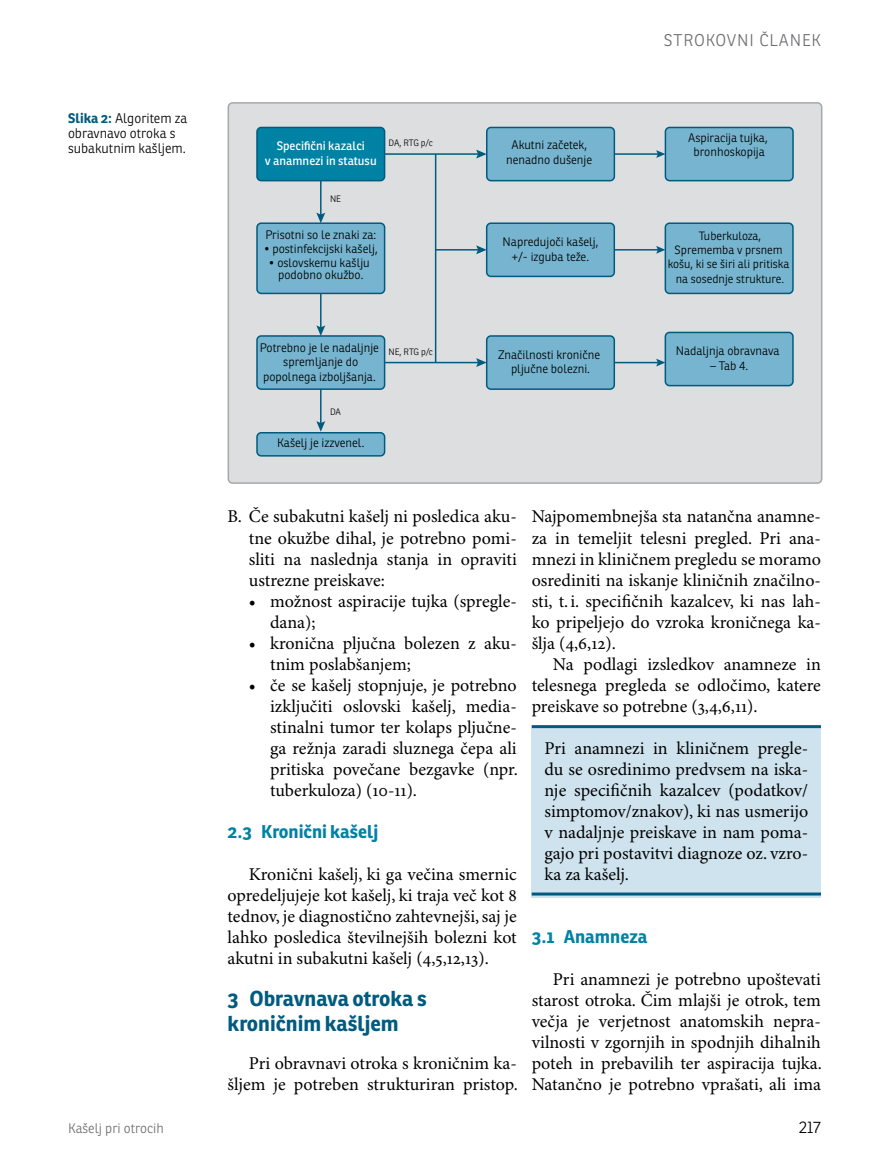
<style>
.page{position:relative;width:872px;height:1166px;background:#fff}
.page>*{position:absolute;margin:0;border:0;box-sizing:border-box;transform-origin:0 0}
.t1{font:700 21px/25.5px "Ronnia";color:#005b7f}
.t2{font:18px/21px "Minion Pro";color:#000;text-align:justify}
.t3{font:700 18px "Ronnia";color:#0082a5}
.t4{font:300 16.5px "Ronnia";letter-spacing:.05em;color:#6d6e71}
.t5{font:300 16.5px "Ronnia";color:#000}
.t6{font:300 13.5px/15px "Ronnia";color:#000}
.t7{font:300 13.5px "Ronnia";color:#6d6e71}
.t8{font:300 12px/14.4px "Ronnia";color:#000;text-align:center}
.t9{font:12px/14.4px "Ronnia";color:#fff;text-align:center}
.t10{font:300 11.7px/14.1px "Ronnia";color:#000;text-align:center}
.t11{font:300 9px "Ronnia";letter-spacing:-.015em;color:#000}
.s1{font-weight:700;color:#005b7f}
</style>
<div class="page">
<div style="left:531px;top:727px;width:290px;height:170px;background:#cfe3ee"></div>
<hr style="left:531px;top:725px;width:290px;height:3px;background:#005b7f">
<hr style="left:531px;top:892px;width:290px;height:3px;background:#005b7f">
<div style="left:228px;top:103px;width:593px;height:380px;background:#dddedf;border-radius:4px"></div>
<div style="left:227px;top:102px;width:595px;height:381px;border:2px solid #6d6e71;border-radius:4px"></div>
<div style="left:487px;top:127px;width:127px;height:54px;background:#76b4cf;border-radius:4px"></div>
<div style="left:486px;top:127px;width:129px;height:54px;border:2px solid #005b7f;border-radius:4px"></div>
<div style="left:665px;top:127px;width:128px;height:54px;background:#76b4cf;border-radius:4px"></div>
<div style="left:664px;top:127px;width:129px;height:54px;border:2px solid #005b7f;border-radius:4px"></div>
<div style="left:257px;top:127px;width:127px;height:54px;background:#0082a5;border-radius:4px"></div>
<div style="left:256px;top:127px;width:129px;height:54px;border:2px solid #005b7f;border-radius:4px"></div>
<div style="left:665px;top:332px;width:128px;height:53px;background:#76b4cf;border-radius:4px"></div>
<div style="left:664px;top:331px;width:129px;height:55px;border:2px solid #005b7f;border-radius:4px"></div>
<hr style="left:384px;top:153px;width:95px;height:2px;background:#005b7f">
<svg style="left:476px;top:149px;width:11px;height:9px"></svg>
<hr style="left:435px;top:249px;width:44px;height:1px;background:#005b7f">
<svg style="left:476px;top:245px;width:10px;height:9px"></svg>
<hr style="left:384px;top:362px;width:95px;height:1px;background:#005b7f">
<svg style="left:476px;top:358px;width:10px;height:9px"></svg>
<div style="left:487px;top:223px;width:127px;height:53px;background:#76b4cf;border-radius:4px"></div>
<div style="left:486px;top:222px;width:129px;height:55px;border:2px solid #005b7f;border-radius:4px"></div>
<div style="left:257px;top:223px;width:127px;height:70px;background:#76b4cf;border-radius:4px"></div>
<div style="left:256px;top:222px;width:129px;height:72px;border:2px solid #005b7f;border-radius:4px"></div>
<div style="left:665px;top:223px;width:128px;height:70px;background:#76b4cf;border-radius:4px"></div>
<div style="left:664px;top:222px;width:129px;height:72px;border:2px solid #005b7f;border-radius:4px"></div>
<div style="left:257px;top:336px;width:127px;height:53px;background:#76b4cf;border-radius:4px"></div>
<div style="left:256px;top:335px;width:129px;height:55px;border:2px solid #005b7f;border-radius:4px"></div>
<div style="left:487px;top:336px;width:127px;height:53px;background:#76b4cf;border-radius:4px"></div>
<div style="left:486px;top:335px;width:129px;height:55px;border:2px solid #005b7f;border-radius:4px"></div>
<div style="left:257px;top:432px;width:127px;height:23px;background:#76b4cf;border-radius:4px"></div>
<div style="left:256px;top:432px;width:129px;height:24px;border:2px solid #005b7f;border-radius:4px"></div>
<hr style="left:320px;top:181px;width:1px;height:35px;background:#005b7f">
<svg style="left:316px;top:213px;width:9px;height:10px"></svg>
<hr style="left:320px;top:293px;width:1px;height:36px;background:#005b7f">
<svg style="left:316px;top:325px;width:9px;height:11px"></svg>
<hr style="left:320px;top:389px;width:1px;height:35px;background:#005b7f">
<svg style="left:316px;top:421px;width:9px;height:10px"></svg>
<hr style="left:435px;top:154px;width:1px;height:208px;background:#005b7f">
<hr style="left:614px;top:153px;width:45px;height:2px;background:#005b7f">
<svg style="left:656px;top:150px;width:9px;height:8px"></svg>
<hr style="left:614px;top:249px;width:45px;height:1px;background:#005b7f">
<svg style="left:656px;top:246px;width:9px;height:7px"></svg>
<hr style="left:614px;top:362px;width:45px;height:1px;background:#005b7f">
<svg style="left:656px;top:358px;width:9px;height:8px"></svg>
<p class="t6" style="left:68px;top:111px;width:121px"><span class="s1">Slika 2:</span> Algoritem za obravnavo otroka s subakutnim kašljem.</p>
<p class="t9" style="left:265px;top:139px;width:113px">Specifični kazalci<br>v anamnezi in statusu</p>
<p class="t11" style="left:388px;top:137px;width:46px">DA, RTG p/c</p>
<p class="t11" style="left:330px;top:193px;width:13px">NE</p>
<p class="t8" style="left:265px;top:227px;width:112px">Prisotni so le znaki za:</p>
<p class="t8" style="left:264px;top:241px;width:115px">• postinfekcijski kašelj,</p>
<p class="t8" style="left:269px;top:257px;width:102px;line-height:12px">• oslovskemu kašlju podobno okužbo.</p>
<p class="t4" style="left:664px;top:30px;width:159px">Strokovni članek</p>
<p class="t8" style="left:506px;top:138px;width:87px">Akutni začetek, nenadno dušenje</p>
<p class="t8" style="left:688px;top:130px;width:81px">Aspiracija tujka, bronhoskopija</p>
<p class="t8" style="left:502px;top:235px;width:97px">Napredujoči kašelj, +/- izguba teže.</p>
<p class="t10" style="left:668px;top:229px;width:123px">Tuberkuloza,<br>Sprememba v prsnem košu, ki se širi ali pritiska na sosednje strukture.</p>
<p class="t8" style="left:260px;top:340px;width:121px">Potrebno je le nadaljnje spremljanje do popolnega izboljšanja.</p>
<p class="t8" style="left:676px;top:344px;width:105px">Nadaljnja obravnava</p>
<p class="t11" style="left:388px;top:346px;width:46px">NE, RTG p/c</p>
<p class="t8" style="left:498px;top:347px;width:104px">Značilnosti kronične pljučne bolezni.</p>
<p class="t8" style="left:710px;top:358px;width:40px">– Tab 4.</p>
<p class="t11" style="left:330px;top:406px;width:12px">DA</p>
<p class="t8" style="left:277px;top:435px;width:89px">Kašelj je izzvenel.</p>
<p class="t2" style="left:249px;top:507px;width:269px;text-indent:-21px">B. Če subakutni kašelj ni posledica aku&shy;tne okužbe dihal, je potrebno pomi&shy;sliti na naslednja stanja in opraviti ustrezne preiskave:</p>
<p class="t2" style="left:270px;top:591px;width:248px;text-indent:-21px">• možnost aspiracije tujka (spregle&shy;dana);</p>
<p class="t2" style="left:270px;top:633px;width:248px;text-indent:-21px">• kronična pljučna bolezen z aku&shy;tnim poslabšanjem;</p>
<p class="t2" style="left:270px;top:675px;width:249px;text-indent:-21px">• če se kašelj stopnjuje, je potrebno izključiti oslovski kašelj, media&shy;stinalni tumor ter kolaps pljučne&shy;ga režnja zaradi sluznega čepa ali pritiska povečane bezgavke (npr. tuberkuloza) (10-11).</p>
<p class="t3" style="left:227px;top:819px;width:152px">2.3 Kronični kašelj</p>
<p class="t2" style="left:227px;top:864px;width:291px;text-indent:21px">Kronični kašelj, ki ga večina smernic opredeljujeje kot kašelj, ki traja več kot 8 tednov, je diagnostično zahtevnejši, saj je lahko posledica številnejših bolezni kot akutni in subakutni kašelj (4,5,12,13).</p>
<p class="t1" style="left:227px;top:985px;width:201px">3 Obravnava otroka s kroničnim kašljem</p>
<p class="t2" style="left:227px;top:1053px;width:292px;text-align:right">Pri obravnavi otroka s kroničnim ka&shy;šljem je potreben strukturiran pristop.</p>
<p class="t2" style="left:531px;top:507px;width:291px">Najpomembnejša sta natančna anamne&shy;za in temeljit telesni pregled. Pri ana&shy;mnezi in kliničnem pregledu se moramo osrediniti na iskanje kliničnih značilno&shy;sti, t.i. specifičnih kazalcev, ki nas lah&shy;ko pripeljejo do vzroka kroničnega ka&shy;šlja (4,6,12).</p>
<p class="t2" style="left:531px;top:654px;width:291px;text-indent:21px">Na podlagi izsledkov anamneze in telesnega pregleda se odločimo, katere preiskave so potrebne (3,4,6,11).</p>
<p class="t2" style="left:544px;top:738px;width:265px">Pri anamnezi in kliničnem pregle&shy;du se osredinimo predvsem na iska&shy;nje specifičnih kazalcev (podatkov/ simptomov/znakov), ki nas usmerijo v nadaljnje preiskave in nam poma&shy;gajo pri postavitvi diagnoze oz. vzro&shy;ka za kašelj.</p>
<p class="t3" style="left:531px;top:924px;width:117px">3.1 Anamneza</p>
<p class="t2" style="left:531px;top:969px;width:292px;text-indent:21px">Pri anamnezi je potrebno upoštevati starost otroka. Čim mlajši je otrok, tem večja je verjetnost anatomskih nepra&shy;vilnosti v zgornjih in spodnjih dihalnih poteh in prebavilih ter aspiracija tujka.<br>Natančno je potrebno vprašati, ali ima</p>
<p class="t7" style="left:68px;top:1119px;width:97px">Kašelj pri otrocih</p>
<p class="t5" style="left:798px;top:1116px;width:24px">217</p>
</div>
